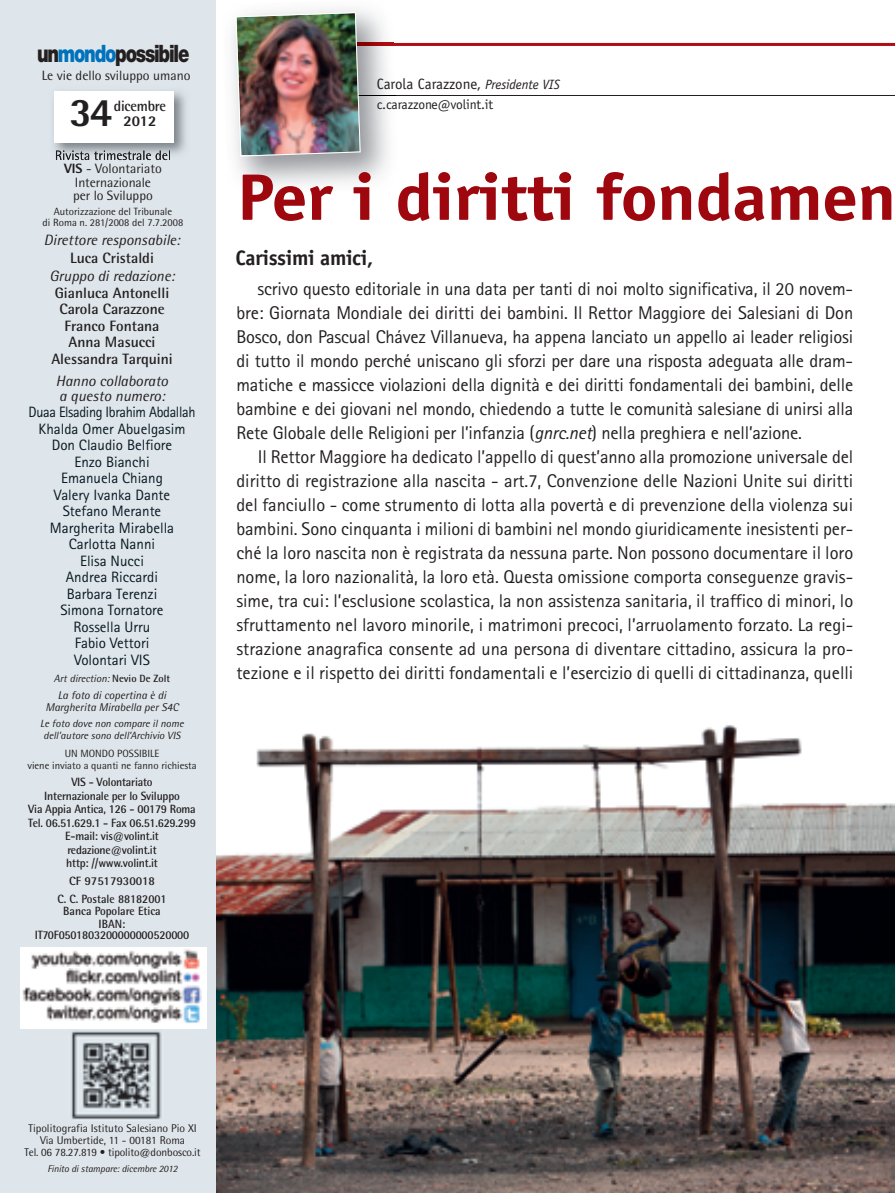
<style>
.page{position:relative;width:895px;height:1193px;background:#fff}
.page>*{position:absolute;margin:0;border:0;box-sizing:border-box;transform-origin:0 0}
.t1{font:700 66px "Officina Sans";letter-spacing:-.01em;color:#9d070d;scale:1.1 1}
.t2{font:800 40.5px "Rotis Semi Sans";color:#231f20}
.t3{font:900 24px "Helvetica Neue";letter-spacing:-.065em;color:#231f20;scale:.75 1}
.t4{font:700 21px "Officina Sans";letter-spacing:-.015em;color:#231f20}
.t5{font:18.45px/24px "Rotis Sans Serif";letter-spacing:-.005em;color:#231f20;text-align:justify}
.t6{font:15px/16.5px "Rotis Sans Serif";color:#071822;text-align:center;scale:.95 1}
.t7{font:700 15px/16.5px "Rotis Semi Sans";color:#231f20;text-align:center}
.t8{font:italic 15px/15px "Rotis Semi Sans";color:#231f20}
.t9{font:15px "Officina Sans";color:#231f20}
.t10{font:700 15px "Rotis Semi Sans";color:#231f20;scale:.95 1}
.t11{font:800 15px "Rotis Semi Sans";color:#231f20}
.t12{font:13.5px/13.5px "Rotis Semi Sans";color:#231f20;text-align:center}
.t13{font:13.5px "Officina Sans";letter-spacing:-.01em;color:#231f20}
.t14{font:700 12px/13.5px "Rotis Semi Sans";letter-spacing:-.015em;color:#231f20;text-align:center;scale:.95 1}
.t15{font:700 12px/17.7px "Rotis Semi Sans";letter-spacing:-.015em;color:#231f20;text-align:center}
.t16{font:11.25px/12px "Rotis Semi Sans";color:#231f20;text-align:center}
.t17{font:italic 11.25px/12px "Rotis Semi Sans";color:#231f20;text-align:center}
.t18{font:10.5px/10.5px "Rotis Semi Sans";color:#231f20;text-align:center}
.t19{font:italic 10.5px/12px "Rotis Semi Sans";color:#231f20;text-align:center}
.t20{font:italic 9.75px "Rotis Semi Sans";letter-spacing:-.01em;color:#231f20}
.s1{color:#0072bc}
.s2{font-weight:800}
.s3{font-weight:700;font-style:normal}
.s4{font-style:italic;font-size:13.5px}
.s5{font-style:italic}
</style>
<div class="page">
<img style="left:215px;top:694px;width:680px;height:499px">
<div style="left:0;top:0;width:215px;height:1193px;background:#dfe6eb"></div>
<img style="left:53px;top:91px;width:133px;height:70px">
<img style="left:56px;top:150px;width:114px;height:10px">
<div style="left:54px;top:91px;width:119px;height:51px;background:#fff"></div>
<hr style="left:338px;top:43px;width:557px;height:3px;background:#b00d15">
<hr style="left:338px;top:95px;width:557px;height:1px;background:#231f20">
<img style="left:232px;top:9px;width:167px;height:176px">
<img style="left:361px;top:43px;width:33px;height:3px">
<img style="left:361px;top:95px;width:34px;height:1px">
<img style="left:235px;top:12px;width:126px;height:145px">
<img style="left:67px;top:1028px;width:100px;height:92px">
<img style="left:21px;top:948px;width:186px;height:80px">
<h3 class="t3" style="left:37px;top:44px;width:204px">un<span class="s1">mondo</span>possibile</h3>
<p class="t12" style="left:42px;top:70px;width:150px">Le vie dello sviluppo umano</p>
<h2 class="t2" style="left:70px;top:98px;width:44px">34</h2>
<p class="t10" style="left:114px;top:101px;width:56px">dicembre</p>
<p class="t11" style="left:124px;top:116px;width:34px">2012</p>
<p class="t12" style="left:64px;top:163px;width:99px"><span class="s2">VIS</span> - Volontariato<br>Internazionale<br>per lo Sviluppo</p>
<p class="t18" style="left:43px;top:207px;width:142px">Autorizzazione del Tribunale<br>di Roma n. 281/2008 del 7.7.2008</p>
<p class="t8" style="left:44px;top:233px;width:138px">Direttore responsabile:</p>
<p class="t7" style="left:70px;top:251px;width:85px">Luca Cristaldi</p>
<p class="t8" style="left:49px;top:270px;width:127px">Gruppo di redazione:</p>
<p class="t7" style="left:51px;top:286px;width:123px">Gianluca Antonelli<br>Carola Carazzone<br>Franco Fontana<br>Anna Masucci<br>Alessandra Tarquini</p>
<p class="t8" style="left:56px;top:375px;width:114px">Hanno collaborato a questo numero:</p>
<p class="t6" style="left:29px;top:405px;width:177px">Duaa Elsading Ibrahim Abdallah<br>Khalda Omer Abuelgasim<br>Don Claudio Belfiore<br>Enzo Bianchi<br>Emanuela Chiang<br>Valery Ivanka Dante<br>Stefano Merante<br>Margherita Mirabella<br>Carlotta Nanni<br>Elisa Nucci<br>Andrea Riccardi<br>Barbara Terenzi<br>Simona Tornatore<br>Rossella Urru<br>Fabio Vettori<br>Volontari VIS</p>
<p class="t19" style="left:54px;top:674px;width:118px">Art direction: <span class="s3">Nevio De Zolt</span></p>
<p class="t17" style="left:45px;top:690px;width:135px">La foto di copertina è di<br>Margherita Mirabella per S4C</p>
<p class="t19" style="left:40px;top:718px;width:145px">Le foto dove non compare il nome dell’autore sono dell’Archivio VIS</p>
<p class="t18" style="left:27px;top:748px;width:171px;line-height:12px">UN MONDO POSSIBILE<br>viene inviato a quanti ne fanno richiesta</p>
<p class="t14" style="left:28px;top:777px;width:178px">VIS - Volontariato<br>Internazionale per lo Sviluppo<br>Via Appia Antica, 126 - 00179 Roma<br>Tel. 06.51.629.1 - Fax 06.51.629.299<br>E-mail: vis@volint.it redazione@volint.it<br>http: //www.volint.it</p>
<p class="t15" style="left:57px;top:873px;width:111px">CF 97517930018<br>C. C. Postale 88182001</p>
<p class="t14" style="left:63px;top:905px;width:104px">Banca Popolare Etica<br>IBAN:</p>
<p class="t14" style="left:35px;top:929px;width:164px">IT70F0501803200000000520000</p>
<p class="t9" style="left:377px;top:79px;width:185px">Carola Carazzone, <span class="s4">Presidente VIS</span></p>
<p class="t13" style="left:377px;top:99px;width:118px">c.carazzone@volint.it</p>
<h1 class="t1" style="left:237px;top:172px;width:601px">Per i diritti fondamen</h1>
<p class="t4" style="left:235px;top:250px;width:139px">Carissimi amici,</p>
<p class="t5" style="left:236px;top:279px;width:618px;text-indent:21px">scrivo questo editoriale in una data per tanti di noi molto significativa, il 20 novem&shy;bre: Giornata Mondiale dei diritti dei bambini. Il Rettor Maggiore dei Salesiani di Don Bosco, don Pascual Chávez Villanueva, ha appena lanciato un appello ai leader religiosi di tutto il mondo perché uniscano gli sforzi per dare una risposta adeguata alle dram&shy;matiche e massicce violazioni della dignità e dei diritti fondamentali dei bambini, delle bambine e dei giovani nel mondo, chiedendo a tutte le comunità salesiane di unirsi alla Rete Globale delle Religioni per l’infanzia (<span class="s5">gnrc.net</span>) nella preghiera e nell’azione.</p>
<p class="t5" style="left:236px;top:447px;width:618px;text-indent:21px">Il Rettor Maggiore ha dedicato l’appello di quest’anno alla promozione universale del diritto di registrazione alla nascita - art.7, Convenzione delle Nazioni Unite sui diritti del fanciullo - come strumento di lotta alla povertà e di prevenzione della violenza sui bambini. Sono cinquanta i milioni di bambini nel mondo giuridicamente inesistenti per&shy;ché la loro nascita non è registrata da nessuna parte. Non possono documentare il loro nome, la loro nazionalità, la loro età. Questa omissione comporta conseguenze gravis&shy;sime, tra cui: l’esclusione scolastica, la non assistenza sanitaria, il traffico di minori, lo sfruttamento nel lavoro minorile, i matrimoni precoci, l’arruolamento forzato. La regi&shy;strazione anagrafica consente ad una persona di diventare cittadino, assicura la pro&shy;tezione e il rispetto dei diritti fondamentali e l’esercizio di quelli di cittadinanza, quelli</p>
<p class="t16" style="left:25px;top:1124px;width:177px">Tipolitografia Istituto Salesiano Pio XI<br>Via Umbertide, 11 - 00181 Roma<br>Tel. 06 78.27.819 • tipolito@donbosco.it</p>
<p class="t20" style="left:47px;top:1165px;width:132px">Finito di stampare: dicembre 2012</p>
</div>
